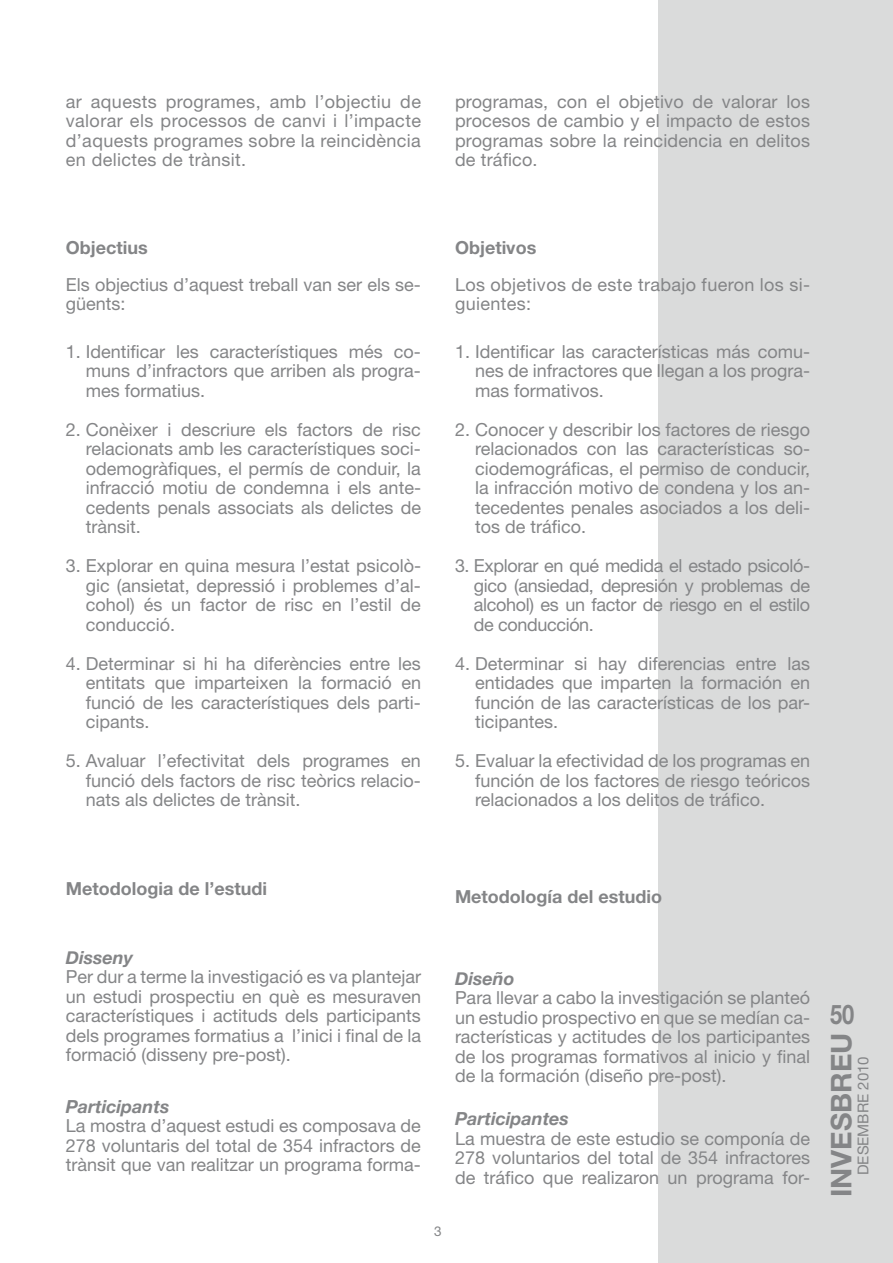
<style>
.page{position:relative;width:893px;height:1263px;background:#fff}
.page>*{position:absolute;margin:0;border:0;box-sizing:border-box;transform-origin:0 0}
.t1{font:700 28.5px "Helvetica Neue";color:#848587}
.t2{font:700 27px "Helvetica Neue";color:#848587;scale:.81 1}
.t3{font:18px/19.5px "Helvetica Neue";color:#848587;text-align:justify}
.t4{font:700 18px "Helvetica Neue";color:#848587}
.t5{font:18px/19.5px "Helvetica Neue";letter-spacing:.02em;color:#848587}
.t6{font:italic 700 18px "Helvetica Neue";color:#848587}
.t7{font:15px "Helvetica Neue";color:#848587}
.t8{font:13.5px "Helvetica Neue LT Std";color:#848587}
</style>
<div class="page">
<div style="left:658px;top:0;width:235px;height:1263px;background:#dadbdb"></div>
<p class="t3" style="left:66px;top:91px;width:357px">ar aquests programes, amb l’objectiu de valorar els processos de canvi i l’impacte d’aquests programes sobre la reincidència en delictes de trànsit.</p>
<p class="t4" style="left:66px;top:237px;width:83px">Objectius</p>
<p class="t3" style="left:66px;top:275px;width:357px">Els objectius d’aquest treball van ser els se· güents:</p>
<p class="t3" style="left:86px;top:342px;width:336px;text-indent:-20px">1. Identificar les característiques més co· muns d’infractors que arriben als progra· mes formatius.</p>
<p class="t3" style="left:86px;top:420px;width:337px;text-indent:-20px">2. Conèixer i descriure els factors de risc relacionats amb les característiques soci· odemogràfiques, el permís de conduir, la infracció motiu de condemna i els ante· cedents penals associats als delictes de trànsit.</p>
<p class="t3" style="left:86px;top:556px;width:337px;text-indent:-20px">3. Explorar en quina mesura l’estat psicolò· gic (ansietat, depressió i problemes d’al· cohol) és un factor de risc en l’estil de conducció.</p>
<p class="t3" style="left:86px;top:654px;width:337px;text-indent:-20px">4. Determinar si hi ha diferències entre les entitats que imparteixen la formació en funció de les característiques dels parti· cipants.</p>
<p class="t3" style="left:86px;top:751px;width:337px;text-indent:-20px">5. Avaluar l’efectivitat dels programes en funció dels factors de risc teòrics relacio· nats als delictes de trànsit.</p>
<p class="t3" style="left:455px;top:91px;width:357px">programas, con el objetivo de valorar los procesos de cambio y el impacto de estos programas sobre la reincidencia en delitos de tráfico.</p>
<p class="t4" style="left:455px;top:237px;width:83px">Objetivos</p>
<p class="t5" style="left:455px;top:274px;width:357px">Los objetivos de este trabajo fueron los si· guientes:</p>
<p class="t3" style="left:475px;top:341px;width:337px;text-indent:-20px">1. Identificar las características más comu· nes de infractores que llegan a los progra· mas formativos.</p>
<p class="t3" style="left:475px;top:419px;width:337px;text-indent:-20px">2. Conocer y describir los factores de riesgo relacionados con las características so· ciodemográficas, el permiso de conducir, la infracción motivo de condena y los an· tecedentes penales asociados a los deli· tos de tráfico.</p>
<p class="t3" style="left:474px;top:556px;width:338px;text-indent:-19px">3. Explorar en qué medida el estado psicoló· gico (ansiedad, depresión y problemas de alcohol) es un factor de riesgo en el estilo de conducción.</p>
<p class="t3" style="left:475px;top:653px;width:337px;text-indent:-20px">4. Determinar si hay diferencias entre las entidades que imparten la formación en función de las características de los par· ticipantes.</p>
<p class="t3" style="left:475px;top:751px;width:337px;text-indent:-20px">5. Evaluar la efectividad de los programas en función de los factores de riesgo teóricos relacionados a los delitos de tráfico.</p>
<p class="t4" style="left:66px;top:877px;width:203px">Metodologia de l’estudi</p>
<p class="t4" style="left:455px;top:885px;width:209px">Metodología del estudio</p>
<p class="t6" style="left:66px;top:946px;width:69px">Disseny</p>
<p class="t3" style="left:66px;top:967px;width:357px">Per dur a terme la investigació es va plantejar un estudi prospectiu en què es mesuraven característiques i actituds dels participants dels programes formatius a l’inici i final de la formació (disseny pre-post).</p>
<p class="t6" style="left:66px;top:1095px;width:105px">Participants</p>
<p class="t3" style="left:66px;top:1116px;width:357px">La mostra d’aquest estudi es composava de 278 voluntaris del total de 354 infractors de trànsit que van realitzar un programa forma·</p>
<p class="t6" style="left:455px;top:967px;width:61px">Diseño</p>
<p class="t3" style="left:455px;top:988px;width:357px">Para llevar a cabo la investigación se planteó un estudio prospectivo en que se medían ca· racterísticas y actitudes de los participantes de los programas formativos al inicio y final de la formación (diseño pre-post).</p>
<p class="t6" style="left:455px;top:1108px;width:115px">Participantes</p>
<p class="t3" style="left:455px;top:1128px;width:357px">La muestra de este estudio se componía de 278 voluntarios del total de 354 infractores de tráfico que realizaron un programa for·</p>
<p class="t8" style="left:434px;top:1223px;width:9px">3</p>
<h2 class="t2" style="left:830px;top:997px;width:31px">50</h2>
<h1 class="t1" style="left:824px;top:1197px;width:166px;rotate:-90deg">INVESBREU</h1>
<p class="t7" style="left:854px;top:1175px;width:120px;rotate:-90deg">desembre 2010</p>
</div>
